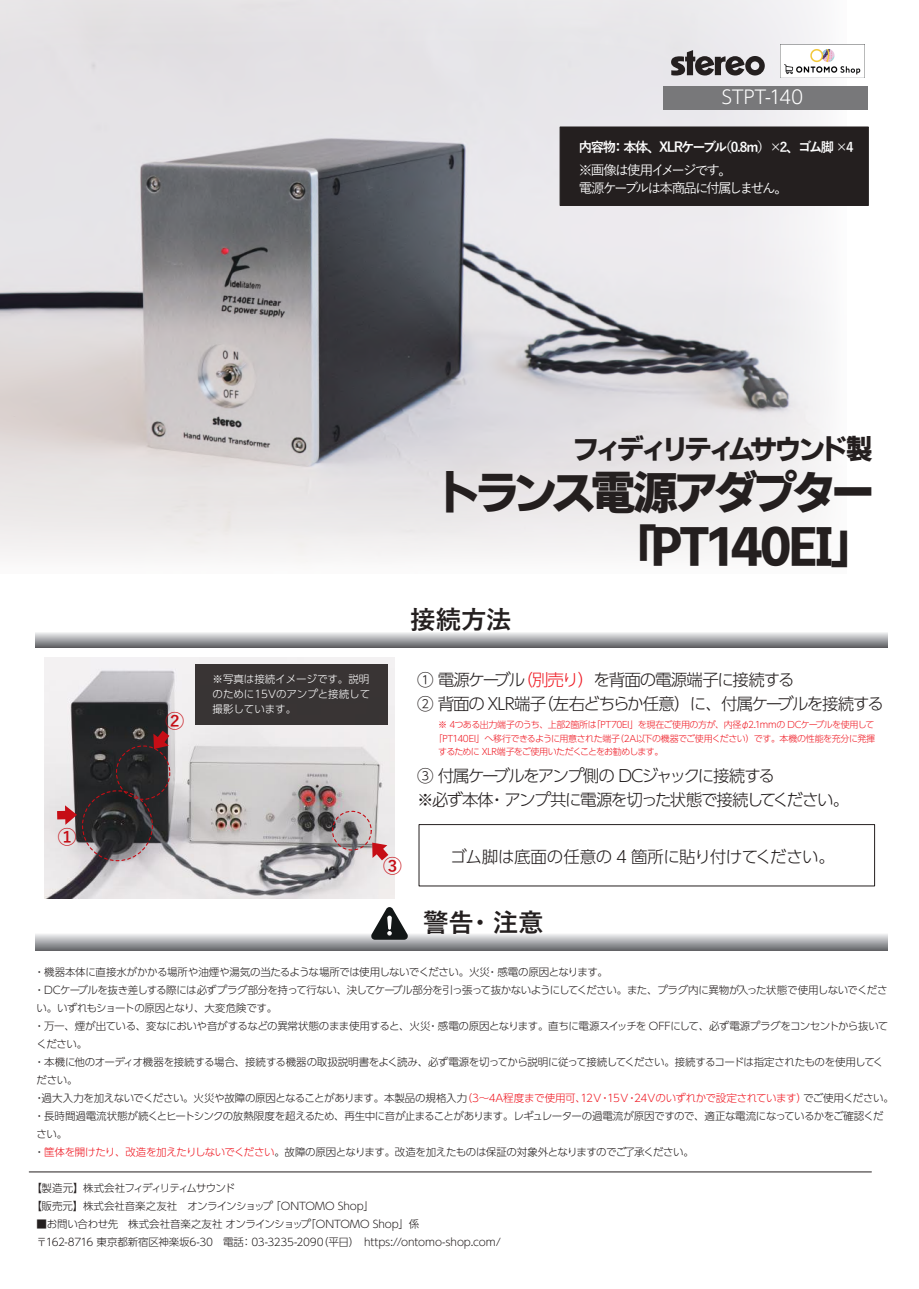
<style>
.page{position:relative;width:919px;height:1289px;background:#fff}
.page>*{position:absolute;margin:0;border:0;box-sizing:border-box;transform-origin:0 0}
.t1{font:45px/54px "Gen Ei Nu Gothic EB";letter-spacing:-.125em;color:#241f1f;text-align:right}
.t2{font:27px "Gen Ei Nu Gothic EB";letter-spacing:-.155em;color:#241f1f}
.t3{font:700 25.5px "Yu Gothic";letter-spacing:-.005em;color:#241f1f}
.t4{font:700 18.75px "Yu Gothic";color:#c60e16}
.t5{font:300 18.45px "UD Shin Go Pr 6 N";letter-spacing:-.02em;color:#fff}
.t6{font:300 16.5px/24px "UD Shin Go Pr 6 N";letter-spacing:-.075em;color:#241f1f}
.t7{font:300 16.5px/24px "UD Shin Go Pr 6 N";letter-spacing:-.095em;color:#241f1f}
.t8{font:300 16.5px "UD Shin Go Pr 6 N";letter-spacing:-.03em;color:#241f1f}
.t9{font:500 13.5px/18px "Yu Gothic";letter-spacing:-.14em;color:#fff}
.t10{font:700 13.5px "Yu Gothic";letter-spacing:-.11em;color:#fff}
.t11{font:300 10.5px/18px "UD Shin Go Pr 6 N";letter-spacing:-.04em;color:#241f1f}
.t12{font:300 10.5px/18px "UD Shin Go Pr 6 N";letter-spacing:-.015em;color:#241f1f}
.t13{font:300 10.5px/15px "UD Shin Go Pr 6 N";letter-spacing:-.005em;color:#fff;text-align:justify}
.t14{font:300 9px "UD Shin Go Pr 6 N";letter-spacing:-.05em;color:#ef1923}
.t15{font:300 9px "UD Shin Go Pr 6 N";letter-spacing:-.075em;color:#ef1923}
.s1{color:#ef1923}
</style>
<div class="page">
<img style="left:0;top:0;width:846px;height:562px">
<img style="left:780px;top:44px;width:84px;height:33px">
<div style="left:663px;top:86px;width:205px;height:24px;background:#78787a"></div>
<svg style="left:671px;top:50px;width:93px;height:25px"></svg>
<div style="left:559px;top:127px;width:309px;height:79px;background:#241f1f"></div>
<hr style="left:29px;top:1171px;width:842px;height:1px;background:#241f1f">
<svg style="left:35px;top:632px;width:852px;height:15px"></svg>
<svg style="left:35px;top:934px;width:852px;height:16px"></svg>
<svg style="left:371px;top:907px;width:37px;height:32px"></svg>
<div style="left:418px;top:824px;width:456px;height:62px;border:1px solid #241f1f"></div>
<img style="left:44px;top:658px;width:350px;height:240px">
<svg style="left:57px;top:805px;width:20px;height:19px"></svg>
<div style="left:82px;top:790px;width:71px;height:71px;border:1px dashed #c60e16;border-radius:50%"></div>
<svg style="left:153px;top:730px;width:16px;height:19px"></svg>
<svg style="left:372px;top:842px;width:16px;height:18px"></svg>
<div style="left:332px;top:810px;width:40px;height:40px;border:1px dashed #c60e16;border-radius:50%"></div>
<div style="left:195px;top:664px;width:192px;height:61px;background:#393434"></div>
<div style="left:116px;top:745px;width:54px;height:54px;border:1px dashed #c60e16;border-radius:50%"></div>
<h3 class="t5" style="left:721px;top:82px;width:83px">STPT-140</h3>
<p class="t10" style="left:579px;top:139px;width:276px">内容物：本体、XLRケーブル（0.8m）×2、ゴム脚 ×4</p>
<p class="t9" style="left:579px;top:159px;width:210px">※画像は使用イメージです。<br>電源ケーブルは本商品に付属しません。</p>
<h2 class="t2" style="left:572px;top:433px;width:301px">フィディリティムサウンド製</h2>
<h1 class="t1" style="left:436px;top:467px;width:440px">トランス電源アダプター「PT140EI」</h1>
<h3 class="t4" style="left:58px;top:827px;width:20px">①</h3>
<h3 class="t4" style="left:165px;top:710px;width:20px">②</h3>
<p class="t13" style="left:212px;top:671px;width:159px">※写真は接続イメージです。説明のために15Vのアンプと接続して撮影しています。</p>
<h3 class="t3" style="left:410px;top:605px;width:103px">接続方法</h3>
<h3 class="t6" style="left:417px;top:667px;width:468px">① 電源ケーブル<span class="s1">（別売り）</span>を背面の電源端子に接続する<br>② 背面の XLR端子（左右どちらか任意）に、付属ケーブルを接続する</h3>
<p class="t14" style="left:438px;top:717px;width:437px">※ 4つある出力端子のうち、上部2箇所は「PT70EI」を現在ご使用の方が、内径φ2.1mmの DCケーブルを使用して</p>
<p class="t14" style="left:434px;top:731px;width:443px">「PT140EI」へ移行できるように用意された端子（2A以下の機器でご使用ください）です。本機の性能を充分に発揮</p>
<p class="t15" style="left:438px;top:744px;width:227px">するために XLR端子をご使用いただくことをお勧めします。</p>
<h3 class="t7" style="left:417px;top:763px;width:433px">③ 付属ケーブルをアンプ側の DCジャックに接続する<br>※必ず本体・アンプ共に電源を切った状態で接続してください。</h3>
<h3 class="t4" style="left:383px;top:855px;width:20px">③</h3>
<h3 class="t8" style="left:450px;top:843px;width:386px">ゴム脚は底面の任意の 4 箇所に貼り付けてください。</h3>
<h3 class="t3" style="left:423px;top:908px;width:122px">警告・注意</h3>
<p class="t11" style="left:34px;top:962px;width:861px">・機器本体に直接水がかかる場所や油煙や湯気の当たるような場所では使用しないでください。火災・感電の原因となります。<br>・DCケーブルを抜き差しする際には必ずプラグ部分を持って行ない、決してケーブル部分を引っ張って抜かないようにしてください。また、プラグ内に異物が入った状態で使用しないでください。いずれもショートの原因となり、大変危険です。<br>・万一、煙が出ている、変なにおいや音がするなどの異常状態のまま使用すると、火災・感電の原因となります。直ちに電源スイッチを OFFにして、必ず電源プラグをコンセントから抜いてください。<br>・本機に他のオーディオ機器を接続する場合、接続する機器の取扱説明書をよく読み、必ず電源を切ってから説明に従って接続してください。接続するコードは指定されたものを使用してください。<br>・過大入力を加えないでください。火災や故障の原因となることがあります。本製品の規格入力<span class="s1">（3～4A程度まで使用可、12Ｖ・15Ｖ・24Ｖのいずれかで設定されています）</span>でご使用ください。・長時間過電流状態が続くとヒートシンクの放熱限度を超えるため、再生中に音が止まることがあります。レギュレーターの過電流が原因ですので、適正な電流になっているかをご確認ください。<br>・<span class="s1">筐体を開けたり、改造を加えたりしないでください</span>。故障の原因となります。改造を加えたものは保証の対象外となりますのでご了承ください。</p>
<p class="t12" style="left:31px;top:1178px;width:344px">【製造元】株式会社フィディリティムサウンド<br>【販売元】株式会社音楽之友社　オンラインショップ 「ONTOMO Shop」</p>
<p class="t12" style="left:37px;top:1214px;width:466px">■お問い合わせ先　株式会社音楽之友社 オンラインショップ「ONTOMO Shop」係　<br>〒162-8716 東京都新宿区神楽坂6-30　電話：03-3235-2090（平日）　https://ontomo-shop.com/</p>
</div>
